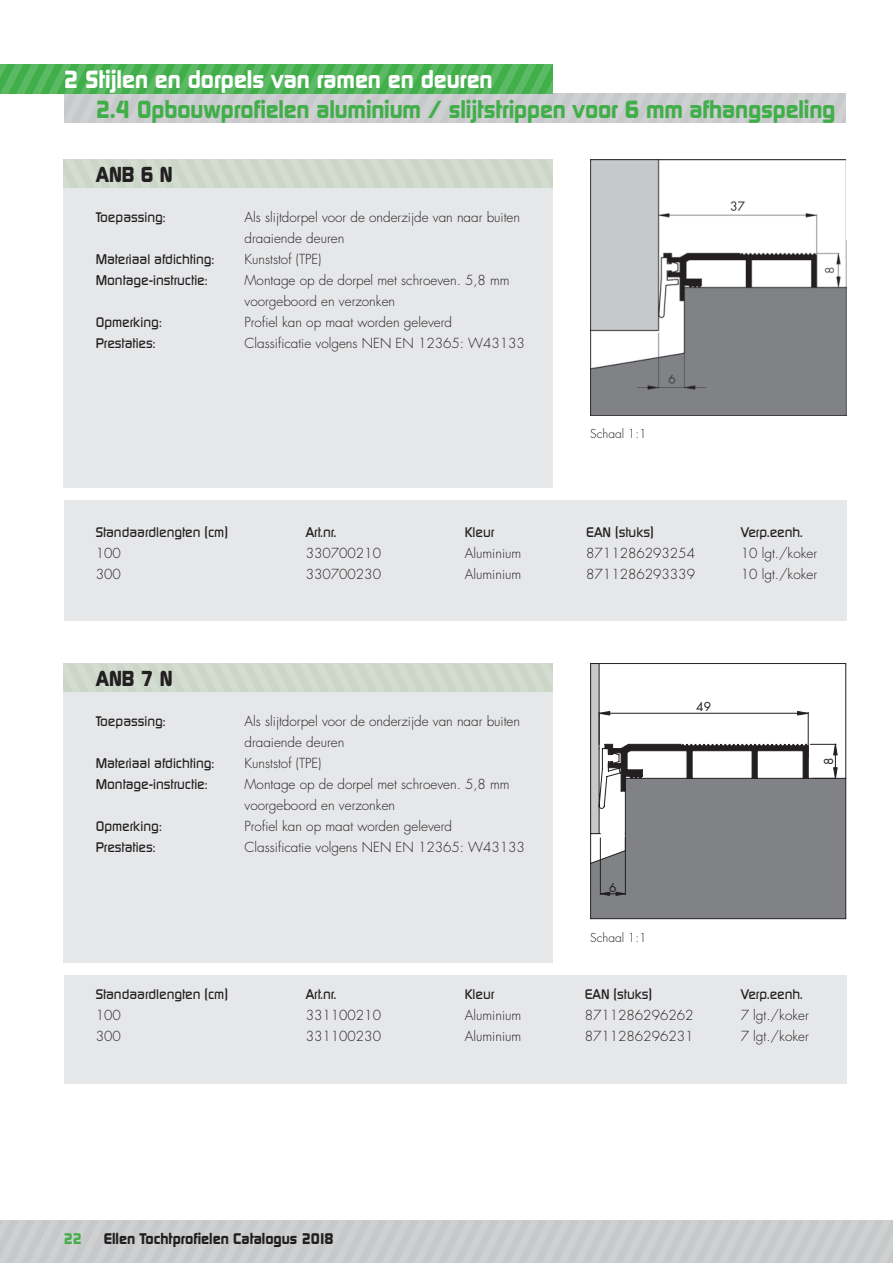
<style>
.page{position:relative;width:893px;height:1263px;background:#fff}
.page>*{position:absolute;margin:0;border:0;box-sizing:border-box;transform-origin:0 0}
.t1{font:700 24px "Digital";letter-spacing:-.005em;color:#40ae49}
.t2{font:700 24px "Digital";color:#fff}
.t3{font:700 21px "Digital";color:#231f20}
.t4{font:700 15px "Digital";color:#231f20}
.t5{font:700 15px "Digital";color:#40ae49}
.t6{font:300 13.5px/21px "Futura Std";color:#231f20}
.t7{font:500 13.5px "Digital";color:#231f20}
.t8{font:300 12px "Futura Std";color:#231f20}
.t9{font:12px "Futura Std";color:#231f20}
</style>
<div class="page">
<div style="left:0;top:1220px;width:893px;height:43px;background:#c7c8ca"></div>
<div style="left:64px;top:189px;width:489px;height:299px;background:#e6e7e9"></div>
<div style="left:64px;top:501px;width:782px;height:120px;background:#e6e7e9"></div>
<img style="left:590px;top:159px;width:256px;height:256px">
<div style="left:64px;top:692px;width:489px;height:270px;background:#e6e7e9"></div>
<div style="left:64px;top:975px;width:782px;height:108px;background:#e6e7e9"></div>
<svg style="left:590px;top:663px;width:256px;height:256px"></svg>
<img style="left:0;top:64px;width:553px;height:30px">
<h1 class="t2" style="left:64px;top:65px;width:430px">2 Stijlen en dorpels van ramen en deuren</h1>
<h1 class="t1" style="left:96px;top:95px;width:741px">2.4 Opbouwprofielen aluminium / slijtstrippen voor 6 mm afhangspeling</h1>
<h2 class="t3" style="left:96px;top:162px;width:78px">ANB 6 N</h2>
<p class="t7" style="left:96px;top:209px;width:71px">Toepassing:</p>
<p class="t6" style="left:244px;top:207px;width:277px">Als slijtdorpel voor de onderzijde van naar buiten draaiende deuren</p>
<p class="t7" style="left:96px;top:251px;width:120px">Materiaal afdichting:</p>
<p class="t6" style="left:244px;top:249px;width:79px">Kunststof (TPE)</p>
<p class="t7" style="left:96px;top:272px;width:113px">Montage-instructie:</p>
<p class="t6" style="left:244px;top:270px;width:267px">Montage op de dorpel met schroeven. 5,8 mm voorgeboord en verzonken</p>
<p class="t7" style="left:96px;top:314px;width:68px">Opmerking:</p>
<p class="t6" style="left:244px;top:312px;width:209px">Profiel kan op maat worden geleverd</p>
<p class="t7" style="left:96px;top:335px;width:61px">Prestaties:</p>
<p class="t6" style="left:244px;top:333px;width:282px">Classificatie volgens NEN EN 12365: W43133</p>
<p class="t8" style="left:590px;top:426px;width:58px">Schaal 1:1</p>
<p class="t7" style="left:96px;top:524px;width:134px">Standaardlengten (cm)</p>
<p class="t7" style="left:306px;top:524px;width:32px">Art.nr.</p>
<p class="t7" style="left:465px;top:524px;width:31px">Kleur</p>
<p class="t7" style="left:586px;top:524px;width:69px">EAN (stuks)</p>
<p class="t7" style="left:741px;top:524px;width:63px">Verp.eenh.</p>
<p class="t6" style="left:96px;top:543px;width:27px">100</p>
<p class="t6" style="left:306px;top:543px;width:77px">330700210</p>
<p class="t6" style="left:465px;top:543px;width:58px">Aluminium</p>
<p class="t6" style="left:586px;top:543px;width:110px">8711286293254</p>
<p class="t6" style="left:741px;top:543px;width:78px">10 lgt./koker</p>
<p class="t6" style="left:96px;top:564px;width:27px">300</p>
<p class="t6" style="left:306px;top:564px;width:77px">330700230</p>
<p class="t6" style="left:465px;top:564px;width:58px">Aluminium</p>
<p class="t6" style="left:586px;top:564px;width:110px">8711286293339</p>
<p class="t6" style="left:741px;top:564px;width:78px">10 lgt./koker</p>
<h2 class="t3" style="left:96px;top:666px;width:78px">ANB 7 N</h2>
<p class="t7" style="left:96px;top:713px;width:71px">Toepassing:</p>
<p class="t6" style="left:244px;top:711px;width:277px">Als slijtdorpel voor de onderzijde van naar buiten draaiende deuren</p>
<p class="t7" style="left:96px;top:755px;width:120px">Materiaal afdichting:</p>
<p class="t6" style="left:244px;top:753px;width:79px">Kunststof (TPE)</p>
<p class="t7" style="left:96px;top:776px;width:113px">Montage-instructie:</p>
<p class="t6" style="left:244px;top:774px;width:267px">Montage op de dorpel met schroeven. 5,8 mm voorgeboord en verzonken</p>
<p class="t7" style="left:96px;top:818px;width:68px">Opmerking:</p>
<p class="t6" style="left:244px;top:816px;width:209px">Profiel kan op maat worden geleverd</p>
<p class="t7" style="left:96px;top:839px;width:61px">Prestaties:</p>
<p class="t6" style="left:244px;top:837px;width:282px">Classificatie volgens NEN EN 12365: W43133</p>
<p class="t9" style="left:696px;top:699px;width:16px">49</p>
<p class="t9" style="left:609px;top:879px;width:9px">6</p>
<p class="t8" style="left:590px;top:930px;width:58px">Schaal 1:1</p>
<p class="t9" style="left:821px;top:765px;width:9px;rotate:-90deg">8</p>
<p class="t7" style="left:96px;top:986px;width:134px">Standaardlengten (cm)</p>
<p class="t7" style="left:306px;top:986px;width:32px">Art.nr.</p>
<p class="t7" style="left:465px;top:986px;width:31px">Kleur</p>
<p class="t7" style="left:585px;top:986px;width:69px">EAN (stuks)</p>
<p class="t7" style="left:741px;top:986px;width:63px">Verp.eenh.</p>
<p class="t6" style="left:96px;top:1005px;width:27px">100</p>
<p class="t6" style="left:306px;top:1005px;width:77px">331100210</p>
<p class="t6" style="left:465px;top:1005px;width:58px">Aluminium</p>
<p class="t6" style="left:585px;top:1005px;width:110px">8711286296262</p>
<p class="t6" style="left:741px;top:1005px;width:70px">7 lgt./koker</p>
<p class="t6" style="left:96px;top:1026px;width:27px">300</p>
<p class="t6" style="left:306px;top:1026px;width:77px">331100230</p>
<p class="t6" style="left:465px;top:1026px;width:58px">Aluminium</p>
<p class="t6" style="left:585px;top:1026px;width:110px">8711286296231</p>
<p class="t6" style="left:741px;top:1026px;width:70px">7 lgt./koker</p>
<p class="t5" style="left:64px;top:1229px;width:20px">22</p>
<p class="t4" style="left:104px;top:1229px;width:231px">Ellen Tochtprofielen Catalogus 2018</p>
</div>
